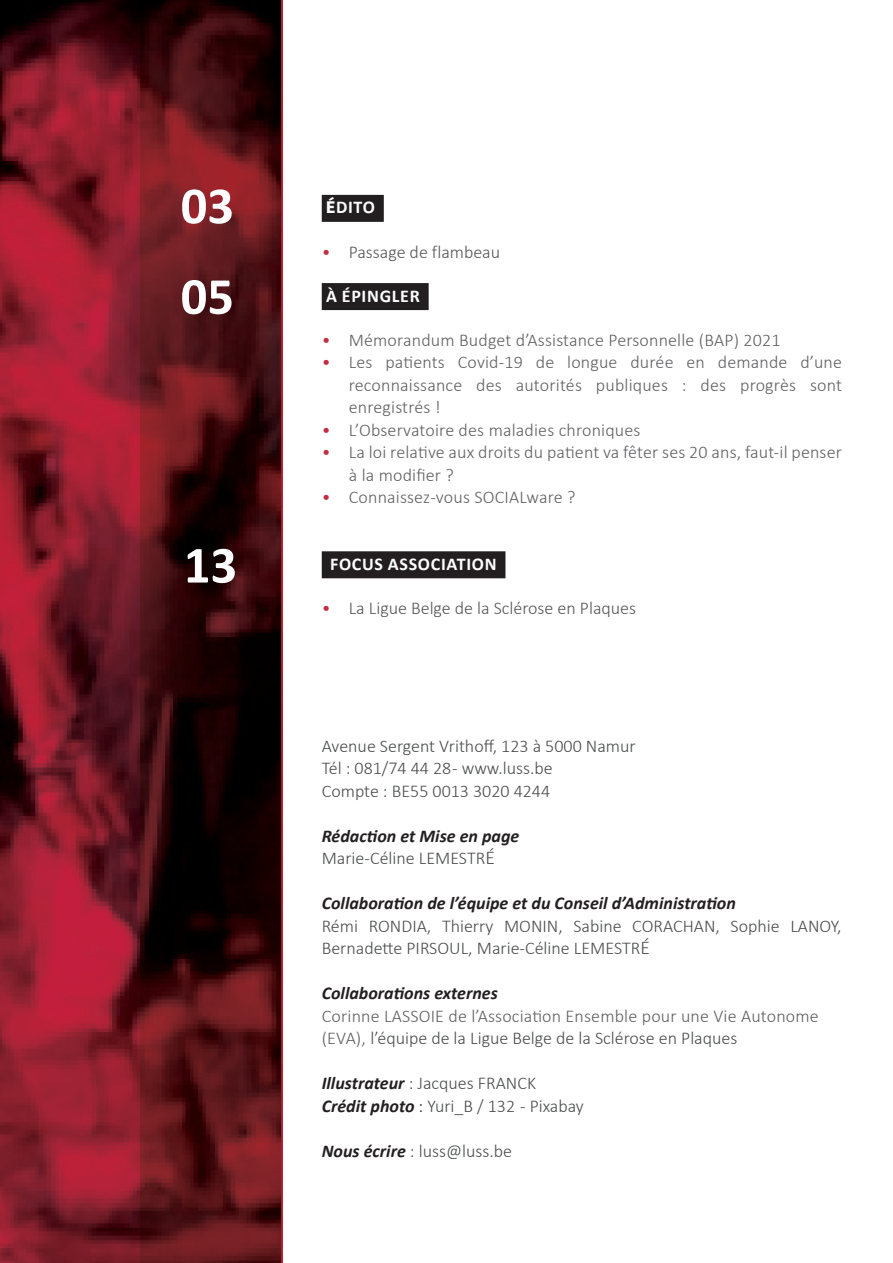
<style>
.page{position:relative;width:893px;height:1263px;background:#fff}
.page>*{position:absolute;margin:0;border:0;box-sizing:border-box;transform-origin:0 0}
.t1{font:700 52.5px/90.6px "Calibri";color:#fff}
.t2{font:300 18px/22.5px "Calibri";letter-spacing:.01em;color:#606063}
.t3{font:300 18px/22.5px "Calibri";color:#4b4c4d}
.t4{font:italic 700 18px/22.5px "Calibri";color:#231f20}
.t5{font:300 18px "Calibri";color:#555658}
.t6{font:700 18px "Calibri";letter-spacing:.04em;color:#fff}
.s1{font-family:"Source Sans Pro"}
.s2{color:#c52c43}
.s3{font-weight:300;font-style:normal;color:#4b4c4d}
.s4{font-weight:300;font-style:normal;font-size:19.5px;color:#4b4c4d}
.s5{font-size:19.5px}
.s6{color:#4b4c4d}
.s7{font-weight:700;font-style:italic;color:#231f20}
.s8{color:#231f20}
</style>
<div class="page">
<img style="left:0;top:0;width:140px;height:1263px">
<hr style="left:282px;top:0;width:1px;height:1263px;background:#c31e3d">
<hr style="left:281px;top:0;width:1px;height:1263px;background:#a3222b">
<img style="left:140px;top:0;width:141px;height:1263px">
<div style="left:322px;top:195px;width:62px;height:27px;background:#231f20"></div>
<div style="left:322px;top:283px;width:107px;height:27px;background:#231f20"></div>
<div style="left:322px;top:551px;width:183px;height:27px;background:#231f20"></div>
<h1 class="t1" style="left:181px;top:160px;width:55px">03<br>05</h1>
<h1 class="t1" style="left:184px;top:519px;width:55px">13</h1>
<p class="t6" style="left:326px;top:195px;width:51px"><span class="s1">É</span>DITO</p>
<p class="t5" style="left:322px;top:241px;width:180px"><span class="s2">•</span> Passage de flambeau</p>
<p class="t6" style="left:326px;top:283px;width:95px">À ÉPINGLER</p>
<p class="t2" style="left:322px;top:328px;width:460px"><span class="s2">•</span> Mémorandum Budget d’Assistance Personnelle (BAP) 2021</p>
<p class="t2" style="left:349px;top:351px;width:495px;text-align:justify;text-indent:-27px"><span class="s2">•</span> Les patients Covid-19 de longue durée en demande d’une reconnaissance des autorités publiques : des progrès sont enregistrés !</p>
<p class="t2" style="left:322px;top:418px;width:320px"><span class="s2">•</span> L’Observatoire des maladies chroniques</p>
<p class="t2" style="left:349px;top:441px;width:495px;text-indent:-27px"><span class="s2">•</span> La loi relative aux droits du patient va fêter ses 20 ans, faut-il penser à la modifier ?</p>
<p class="t2" style="left:322px;top:486px;width:255px"><span class="s2">•</span> Connaissez-vous SOCIALware ?</p>
<p class="t6" style="left:330px;top:551px;width:168px">FOCUS ASSOCIATION</p>
<p class="t5" style="left:322px;top:597px;width:316px"><span class="s2">•</span> La Ligue Belge de la Sclérose en Plaques</p>
<p class="t3" style="left:322px;top:734px;width:315px">Avenue Sergent Vrithoff, 123 à 5000 Namur<br>Tél : 081/74 44 28 - www.luss.be<br>Compte : BE55 0013 3020 4244</p>
<p class="t4" style="left:322px;top:824px;width:199px">Rédaction et Mise en page<br><span class="s3">Marie-Céline LEMESTR</span><span class="s4">É</span></p>
<p class="t4" style="left:322px;top:891px;width:416px">Collaboration de l’équipe et du Conseil d’Administration</p>
<p class="t3" style="left:322px;top:914px;width:521px">Rémi RONDIA, Thierry MONIN, Sabine CORACHAN, Sophie LANOY,<br>Bernadette PIRSOUL, Marie-Céline LEMESTR<span class="s5">É</span></p>
<p class="t4" style="left:322px;top:981px;width:178px">Collaborations externes</p>
<p class="t2" style="left:322px;top:1004px;width:499px">Corinne LASSOIE de l’Association Ensemble pour une Vie Autonome (EVA), <span class="s6">l’équipe de la Ligue Belge de la Sclérose en Plaques</span></p>
<p class="t3" style="left:322px;top:1072px;width:264px"><span class="s7">Illustrateur</span> : Jacques FRANCK<br><span class="s7">Crédit photo</span> <span class="s8">:</span> Yuri_B / 132 - Pixabay</p>
<p class="t3" style="left:322px;top:1139px;width:192px"><span class="s7">Nous écrire</span> : luss@luss.be</p>
</div>
